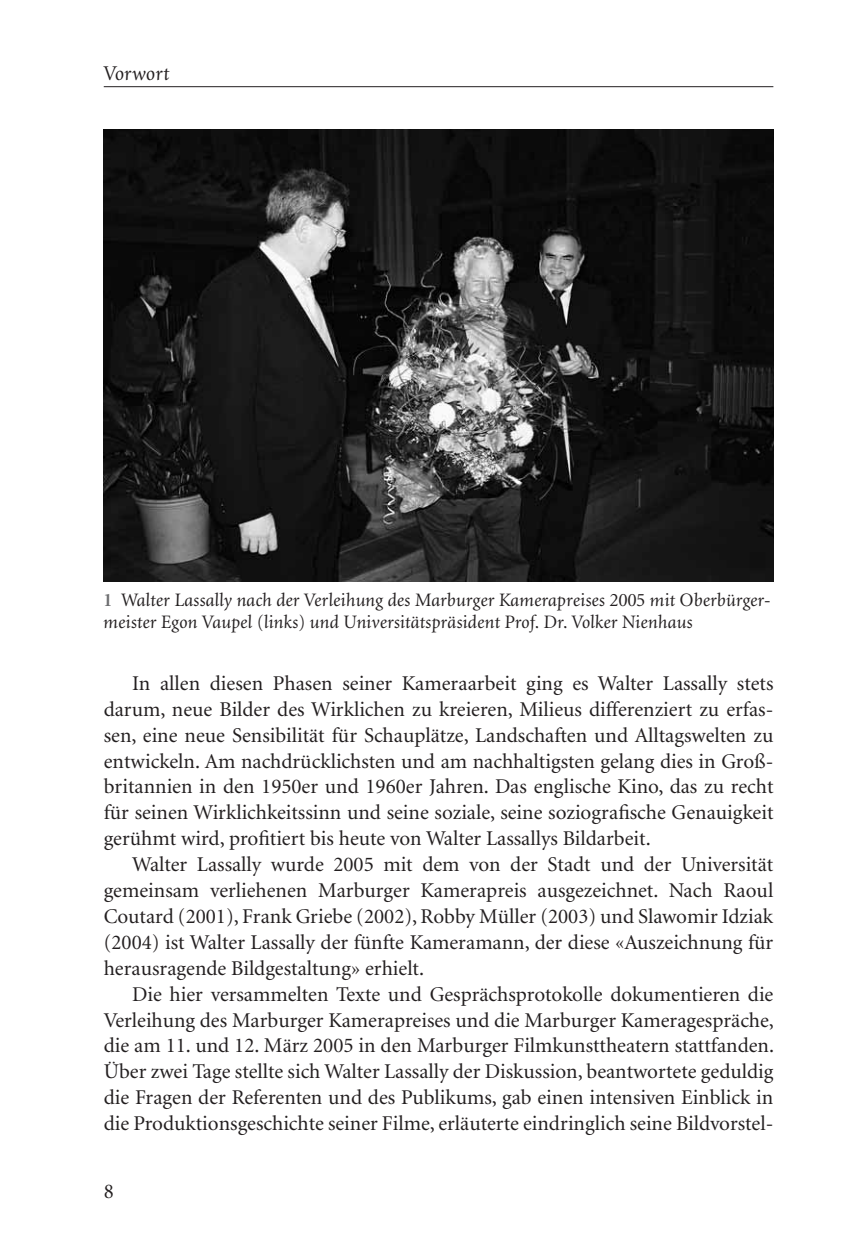
<style>
.page{position:relative;width:851px;height:1249px;background:#fff}
.page>*{position:absolute;margin:0;border:0;box-sizing:border-box;transform-origin:0 0}
.t1{font:21px/25.8px "Minion";color:#231f20;text-align:justify}
.t2{font:italic 21px "Minion";color:#231f20}
.t3{font:italic 19px/22.2px "Minion";color:#231f20}
.s1{font-weight:700;color:#6d6e70}
</style>
<div class="page">
<hr style="left:104px;top:86px;width:669px;height:1px;background:#231f20">
<img style="left:104px;top:129px;width:669px;height:452px">
<p class="t2" style="left:104px;top:65px;width:68px">Vorwort</p>
<p class="t3" style="left:104px;top:590px;width:671px"><span class="s1">1</span> Walter Lassally nach der Verleihung des Marburger Kamerapreises 2005 mit Oberbürger&shy;meister Egon Vaupel (links) und Universitätspräsident Prof. Dr.Volker Nienhaus</p>
<p class="t1" style="left:104px;top:672px;width:671px;text-indent:28px">In allen diesen Phasen seiner Kameraarbeit ging es Walter Lassally stets darum, neue Bilder des Wirklichen zu kreieren, Milieus differenziert zu erfas&shy;sen, eine neue Sensibilität für Schauplätze, Landschaften und Alltagswelten zu entwickeln. Am nachdrücklichsten und am nachhaltigsten gelang dies in Groß&shy;britannien in den 1950er und 1960er Jahren. Das englische Kino, das zu recht für seinen Wirklichkeitssinn und seine soziale, seine soziografische Genauigkeit gerühmt wird, profitiert bis heute von Walter Lassallys Bildarbeit.</p>
<p class="t1" style="left:104px;top:853px;width:671px;text-indent:28px">Walter Lassally wurde 2005 mit dem von der Stadt und der Universität gemeinsam verliehenen Marburger Kamerapreis ausgezeichnet. Nach Raoul Coutard (2001), Frank Griebe (2002), Robby Müller (2003) und Slawomir Idziak (2004) ist Walter Lassally der fünfte Kameramann, der diese «Auszeichnung für herausragende Bildgestaltung» erhielt.</p>
<p class="t1" style="left:104px;top:982px;width:671px;text-indent:28px">Die hier versammelten Texte und Gesprächsprotokolle dokumentieren die Verleihung des Marburger Kamerapreises und die Marburger Kameragespräche, die am 11. und 12. März 2005 in den Marburger Filmkunsttheatern stattfanden.<br>Über zwei Tage stellte sich Walter Lassally der Diskussion, beantwortete geduldig die Fragen der Referenten und des Publikums, gab einen intensiven Einblick in die Produktionsgeschichte seiner Filme, erläuterte eindringlich seine Bildvorstel-</p>
<p class="t1" style="left:104px;top:1180px;width:12px">8</p>
</div>
